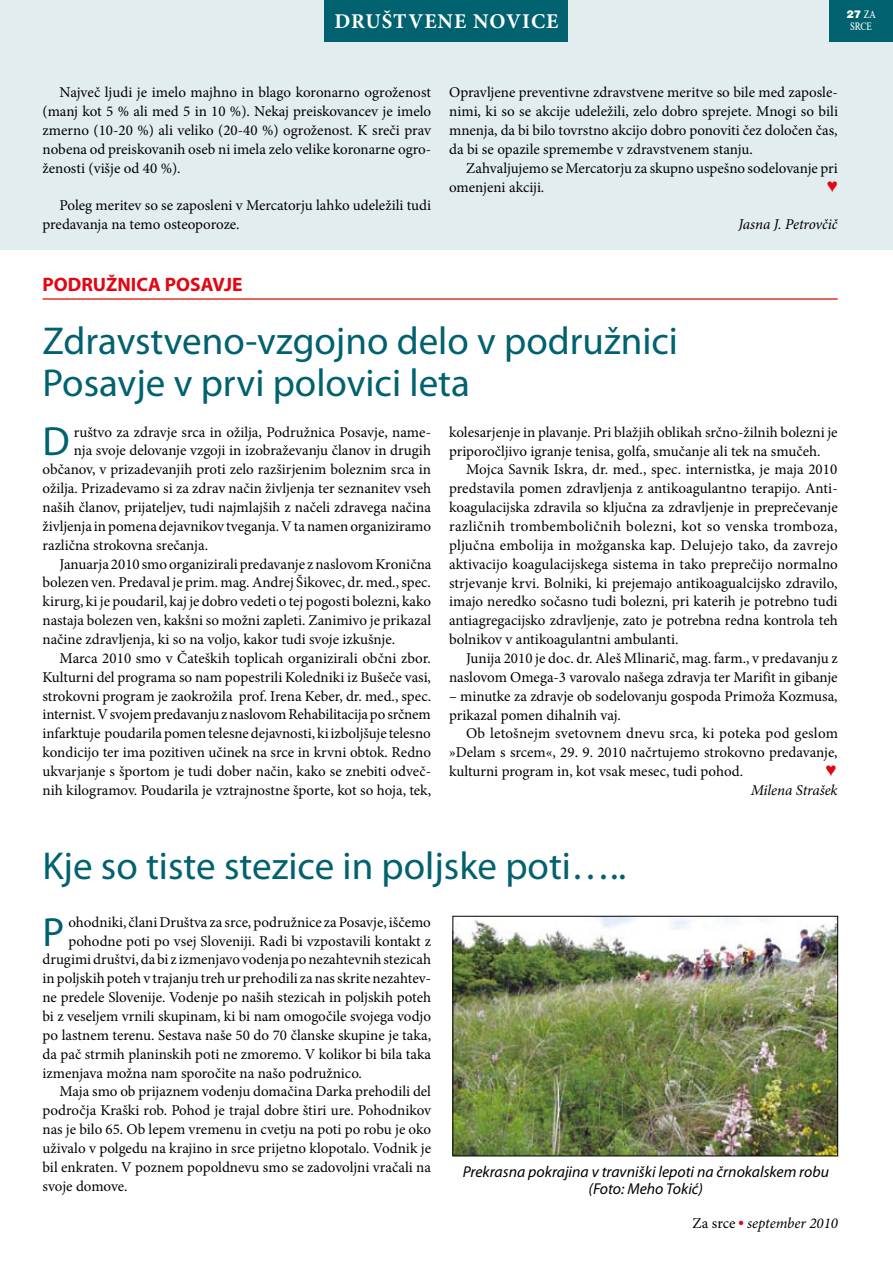
<style>
.page{position:relative;width:893px;height:1263px;background:#fff}
.page>*{position:absolute;margin:0;border:0;box-sizing:border-box;transform-origin:0 0}
.t1{font:40.95px "Myriad Pro";color:#00616f}
.t2{font:39px/42px "Myriad Pro";color:#00616f}
.t3{font:700 21px "Minion Pro";letter-spacing:.05em;color:#fff}
.t4{font:700 19.5px "Myriad Pro";color:#e30613}
.t5{font:italic 15.75px/17px "Myriad Pro";color:#000;text-align:center}
.t6{font:15px/18.9px "Minion Pro";color:#000;text-align:justify}
.t7{font:italic 15px "Minion Pro";letter-spacing:-.005em;color:#000}
.t8{font:11.25px "Nimbus San DEE Blac";color:#fff}
.t9{font:11.25px "Nimbus Rom DEE";color:#fff;scale:.8 1}
.t10{font:6px "Dixieland";color:#e30613}
.s1{font-family:"Nimbus Rom DEE"}
</style>
<div class="page">
<div style="left:0;top:0;width:893px;height:250px;background:#e2edf0"></div>
<hr style="left:43px;top:298px;width:795px;height:2px;background:#e63423">
<div style="left:829px;top:0;width:64px;height:41px;background:#00616f"></div>
<div style="left:325px;top:0;width:243px;height:41px;background:#00616f"></div>
<img style="left:454px;top:918px;width:382px;height:236px">
<div style="left:452px;top:916px;width:386px;height:240px;border:1px solid #000"></div>
<h3 class="t3" style="left:335px;top:7px;width:225px">DRUŠTVENE NOVICE</h3>
<p class="t8" style="left:846px;top:8px;width:31px">27 <span class="s1">ZA</span></p>
<p class="t9" style="left:850px;top:20px;width:29px">SRCE</p>
<p class="t6" style="left:43px;top:83px;width:390px;text-indent:17px">Največ ljudi je imelo majhno in blago koronarno ogroženost (manj kot 5 % ali med 5 in 10 %). Nekaj preiskovancev je imelo zmerno (10-20 %) ali veliko (20-40 %) ogroženost. K sreči prav nobena od preiskovanih oseb ni imela zelo velike koronarne ogro&shy;ženosti (višje od 40 %).</p>
<p class="t6" style="left:43px;top:196px;width:390px;text-indent:17px">Poleg meritev so se zaposleni v Mercatorju lahko udeležili tudi predavanja na temo osteoporoze.</p>
<p class="t6" style="left:449px;top:83px;width:390px">Opravljene preventivne zdravstvene meritve so bile med zaposle&shy;nimi, ki so se akcije udeležili, zelo dobro sprejete. Mnogi so bili mnenja, da bi bilo tovrstno akcijo dobro ponoviti čez določen čas, da bi se opazile spremembe v zdravstvenem stanju.</p>
<p class="t6" style="left:449px;top:159px;width:390px;text-indent:17px">Zahvaljujemo se Mercatorju za skupno uspešno sodelovanje pri omenjeni akciji.</p>
<p class="t7" style="left:739px;top:214px;width:101px">Jasna J. Petrovčič</p>
<h3 class="t4" style="left:43px;top:274px;width:201px">PODRUŽNICA POSAVJE</h3>
<h2 class="t2" style="left:43px;top:321px;width:637px">Zdravstveno-vzgojno delo v podružnici<br>Posavje v prvi polovici leta</h2>
<h1 class="t1" style="left:43px;top:419px;width:29px">D</h1>
<p class="t6" style="left:74px;top:422px;width:359px">ruštvo za zdravje srca in ožilja, Podružnica Posavje, name-</p>
<p class="t6" style="left:74px;top:441px;width:359px">nja svoje delovanje vzgoji in izobraževanju članov in drugih</p>
<p class="t6" style="left:43px;top:460px;width:390px">občanov, v prizadevanjih proti zelo razširjenim boleznim srca in</p>
<p class="t6" style="left:43px;top:479px;width:390px">ožilja. Prizadevamo si za zdrav način življenja ter seznanitev vseh</p>
<p class="t6" style="left:43px;top:498px;width:390px">naših članov, prijateljev, tudi najmlajših z načeli zdravega načina</p>
<p class="t6" style="left:43px;top:517px;width:390px">življenja in pomena dejavnikov tveganja. V ta namen organiziramo</p>
<p class="t6" style="left:43px;top:535px;width:167px">različna strokovna srečanja.</p>
<p class="t6" style="left:60px;top:554px;width:373px">Januarja 2010 smo organizirali predavanje z naslovom Kronična</p>
<p class="t6" style="left:43px;top:573px;width:390px">bolezen ven. Predaval je prim. mag. Andrej Šikovec, dr. med., spec.</p>
<p class="t6" style="left:43px;top:592px;width:390px">kirurg, ki je poudaril, kaj je dobro vedeti o tej pogosti bolezni, kako</p>
<p class="t6" style="left:43px;top:611px;width:390px">nastaja bolezen ven, kakšni so možni zapleti. Zanimivo je prikazal</p>
<p class="t6" style="left:43px;top:630px;width:354px">načine zdravljenja, ki so na voljo, kakor tudi svoje izkušnje.</p>
<p class="t6" style="left:60px;top:649px;width:373px">Marca 2010 smo v Čateških toplicah organizirali občni zbor.</p>
<p class="t6" style="left:43px;top:667px;width:390px">Kulturni del programa so nam popestrili Koledniki iz Bušeče vasi,</p>
<p class="t6" style="left:43px;top:686px;width:390px">strokovni program je zaokrožila prof. Irena Keber, dr. med., spec.</p>
<p class="t6" style="left:43px;top:705px;width:390px">internist. V svojem predavanju z naslovom Rehabilitacija po srčnem</p>
<p class="t6" style="left:43px;top:724px;width:390px">infarktuje poudarila pomen telesne dejavnosti, ki izboljšuje telesno</p>
<p class="t6" style="left:43px;top:743px;width:390px">kondicijo ter ima pozitiven učinek na srce in krvni obtok. Redno</p>
<p class="t6" style="left:43px;top:762px;width:390px">ukvarjanje s športom je tudi dober način, kako se znebiti odveč-</p>
<p class="t6" style="left:43px;top:781px;width:390px">nih kilogramov. Poudarila je vztrajnostne športe, kot so hoja, tek,</p>
<p class="t6" style="left:449px;top:422px;width:390px">kolesarjenje in plavanje. Pri blažjih oblikah srčno-žilnih bolezni je priporočljivo igranje tenisa, golfa, smučanje ali tek na smučeh.</p>
<p class="t6" style="left:449px;top:460px;width:390px;text-indent:17px">Mojca Savnik Iskra, dr. med., spec. internistka, je maja 2010 predstavila pomen zdravljenja z antikoagulantno terapijo. Anti&shy;koagulacijska zdravila so ključna za zdravljenje in preprečevanje različnih trombemboličnih bolezni, kot so venska tromboza, pljučna embolija in možganska kap. Delujejo tako, da zavrejo aktivacijo koagulacijskega sistema in tako preprečijo normalno strjevanje krvi. Bolniki, ki prejemajo antikoagualcijsko zdravilo, imajo neredko sočasno tudi bolezni, pri katerih je potrebno tudi antiagregacijsko zdravljenje, zato je potrebna redna kontrola teh bolnikov v antikoagulantni ambulanti.</p>
<p class="t6" style="left:449px;top:649px;width:390px;text-align:right">Junija 2010 je doc. dr. Aleš Mlinarič, mag. farm., v predavanju z naslovom Omega-3 varovalo našega zdravja ter Marifit in gibanje</p>
<p class="t6" style="left:449px;top:686px;width:390px">– minutke za zdravje ob sodelovanju gospoda Primoža Kozmusa, prikazal pomen dihalnih vaj.</p>
<p class="t6" style="left:449px;top:724px;width:390px;text-indent:17px">Ob letošnejm svetovnem dnevu srca, ki poteka pod geslom »Delam s srcem«, 29. 9. 2010 načrtujemo strokovno predavanje, kulturni program in, kot vsak mesec, tudi pohod.</p>
<p class="t7" style="left:751px;top:780px;width:88px">Milena Strašek</p>
<h2 class="t2" style="left:43px;top:845px;width:585px">Kje so tiste stezice in poljske poti…..</h2>
<h1 class="t1" style="left:43px;top:909px;width:23px">P</h1>
<p class="t6" style="left:68px;top:912px;width:364px">ohodniki, člani Društva za srce, podružnice za Posavje, iščemo</p>
<p class="t6" style="left:68px;top:931px;width:364px">pohodne poti po vsej Sloveniji. Radi bi vzpostavili kontakt z</p>
<p class="t6" style="left:43px;top:950px;width:390px">drugimi društvi, da bi z izmenjavo vodenja po nezahtevnih stezicah</p>
<p class="t6" style="left:43px;top:969px;width:390px">in poljskih poteh v trajanju treh ur prehodili za nas skrite nezahtev-</p>
<p class="t6" style="left:43px;top:988px;width:390px">ne predele Slovenije. Vodenje po naših stezicah in poljskih poteh</p>
<p class="t6" style="left:43px;top:1007px;width:390px">bi z veseljem vrnili skupinam, ki bi nam omogočile svojega vodjo</p>
<p class="t6" style="left:43px;top:1026px;width:390px">po lastnem terenu. Sestava naše 50 do 70 članske skupine je taka,</p>
<p class="t6" style="left:43px;top:1044px;width:390px">da pač strmih planinskih poti ne zmoremo. V kolikor bi bila taka</p>
<p class="t6" style="left:43px;top:1063px;width:321px">izmenjava možna nam sporočite na našo podružnico.</p>
<p class="t6" style="left:60px;top:1082px;width:373px">Maja smo ob prijaznem vodenju domačina Darka prehodili del</p>
<p class="t6" style="left:43px;top:1101px;width:390px">področja Kraški rob. Pohod je trajal dobre štiri ure. Pohodnikov</p>
<p class="t6" style="left:43px;top:1120px;width:390px">nas je bilo 65. Ob lepem vremenu in cvetju na poti po robu je oko</p>
<p class="t6" style="left:43px;top:1139px;width:390px">uživalo v polgedu na krajino in srce prijetno klopotalo. Vodnik je</p>
<p class="t6" style="left:43px;top:1158px;width:390px">bil enkraten. V poznem popoldnevu smo se zadovoljni vračali na</p>
<p class="t6" style="left:43px;top:1176px;width:87px">svoje domove.</p>
<p class="t5" style="left:463px;top:1163px;width:368px">Prekrasna pokrajina v travniški lepoti na črnokalskem robu (Foto: Meho Tokić)</p>
<p class="t6" style="left:693px;top:1214px;width:44px">Za srce</p>
<p class="t10" style="left:739px;top:1220px;width:6px">l</p>
<p class="t7" style="left:747px;top:1213px;width:92px">september 2010</p>
</div>
